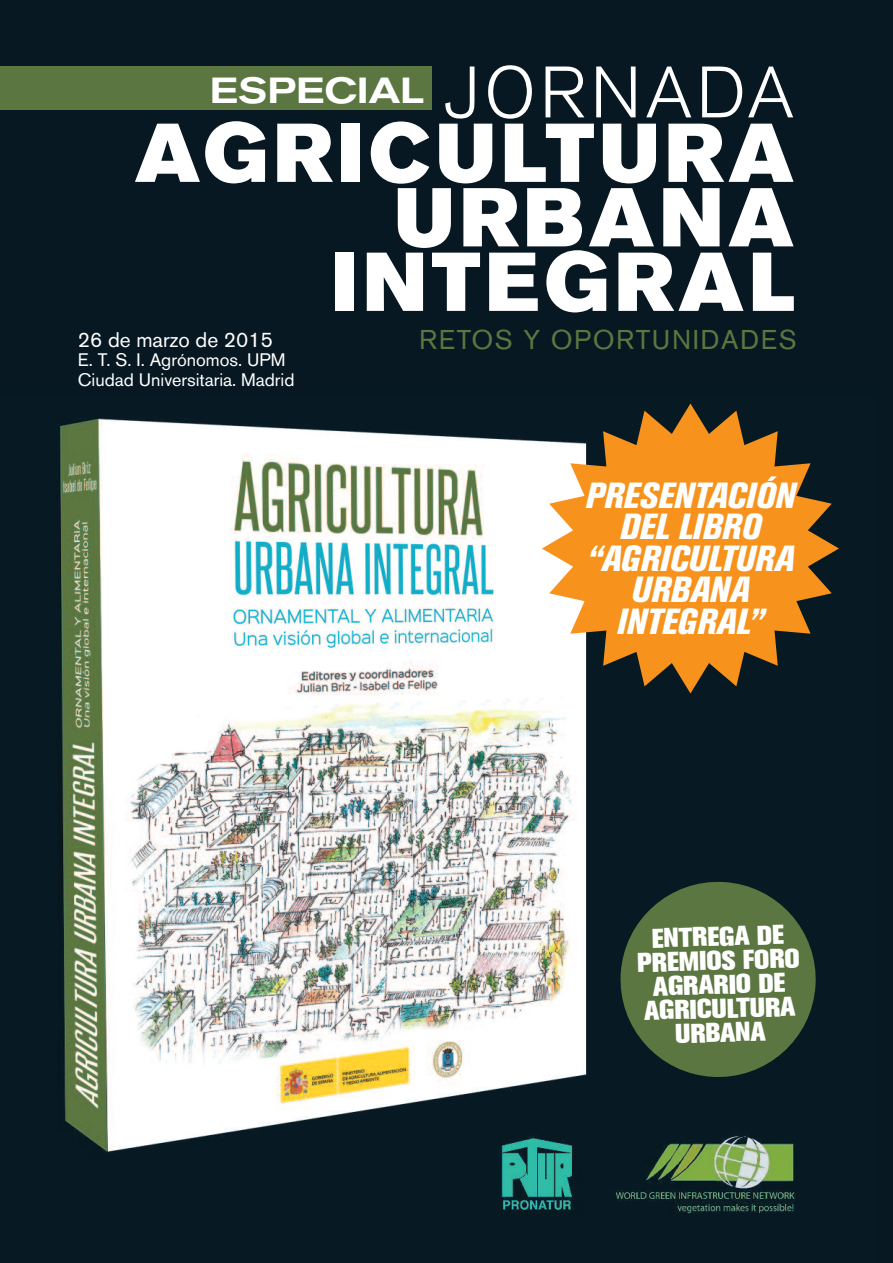
<style>
.page{position:relative;width:893px;height:1263px;background:#071822}
.page>*{position:absolute;margin:0;border:0;box-sizing:border-box;transform-origin:0 0}
.t1{font:82.5px/64.5px "Akzidenz Grotesk BQ Super";letter-spacing:.065em;color:#fff;text-align:right}
.t2{font:300 72px "Akzidenz Grotesk BQ";letter-spacing:.06em;color:#fff}
.t3{font:36px/31.5px "Akzidenz Grotesk BQ X Bd Cnd It Alt";color:#fff;text-align:center}
.t4{font:500 expanded 36px "Akzidenz Grotesk BQ";color:#fff}
.t5{font:27px/24px "Akzidenz Grotesk BQ X Bold Alt";color:#fff;text-align:center}
.t6{font:27px "Akzidenz Grotesk BQ";letter-spacing:.06em;color:#5b7640}
.t7{font:21px "Akzidenz Grotesk BQ";color:#fff}
.t8{font:18px/19.5px "Akzidenz Grotesk BQ";color:#fff}
</style>
<div class="page">
<div style="left:0;top:67px;width:432px;height:43px;background:#5b7640"></div>
<img style="left:59px;top:418px;width:632px;height:734px">
<img style="left:488px;top:1123px;width:100px;height:87px">
<img style="left:611px;top:1132px;width:184px;height:82px">
<svg style="left:542px;top:403px;width:297px;height:290px;fill:#f7931d"></svg>
<img style="left:607px;top:868px;width:84px;height:235px">
<svg style="left:618px;top:879px;width:198px;height:201px"></svg>
<h2 class="t2" style="left:444px;top:67px;width:351px">JORNADA</h2>
<h1 class="t1" style="left:135px;top:128px;width:660px">AGRICULTURA<br>URBANA<br>INTEGRAL</h1>
<p class="t6" style="left:419px;top:330px;width:379px">RETOS Y OPORTUNIDADES</p>
<p class="t4" style="left:210px;top:77px;width:216px">ESPECIAL</p>
<p class="t7" style="left:78px;top:332px;width:197px">26 de marzo de 2015</p>
<p class="t8" style="left:78px;top:352px;width:218px">E. T. S. I. Agrónomos. UPM<br>Ciudad Universitaria. Madrid</p>
<p class="t3" style="left:585px;top:483px;width:212px">PRESENTACIÓN<br>DEL LIBRO “AGRICULTURA<br>URBANA<br>INTEGRAL”</p>
<p class="t5" style="left:636px;top:929px;width:164px;rotate:-2deg">ENTREGA DE<br>PREMIOS FORO<br>AGRARIO DE<br>AGRICULTURA<br>URBANA</p>
</div>
